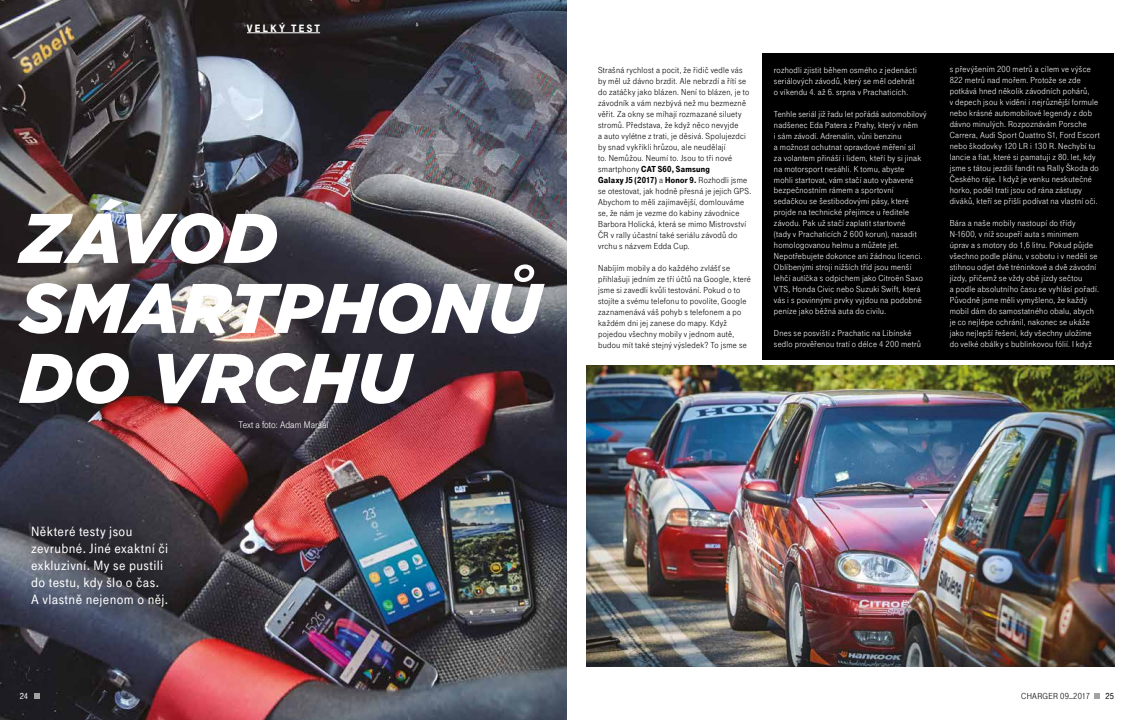
<style>
.page{position:relative;width:1134px;height:720px;background:#fff}
.page>*{position:absolute;margin:0;border:0;box-sizing:border-box;transform-origin:0 0}
.t1{font:italic 900 70px/70px "Gotham";color:#fff}
.t2{font:14px/17px "Tele Grotesk EE Halb";letter-spacing:.025em;color:#fff}
.t3{font:11px "Tele Grotesk EE Ultr";letter-spacing:.2em;color:#fff}
.t4{font:10px "Tele Grotesk EE Norm";letter-spacing:.01em;color:#fff}
.t5{font:9px/11px "Tele Grotesk EE Norm";letter-spacing:.03em;color:#fff}
.t6{font:9px/11px "Tele Grotesk EE Norm";letter-spacing:.03em;color:#000}
.t7{font:9px/11px "Tele Grotesk EE Ultr";letter-spacing:.03em;color:#000}
.t8{font:9px "Tele Grotesk EE Halb";color:#000}
.t9{font:9px "Tele Grotesk EE Halb";color:#fff}
.s1{font-family:"Tele Grotesk EE Norm"}
</style>
<div class="page">
<svg style="left:1094px;top:693px;width:6px;height:6px"></svg>
<img style="left:0;top:0;width:567px;height:720px">
<div style="left:763px;top:54px;width:351px;height:306px;background:#000"></div>
<hr style="left:247px;top:32px;width:73px;height:1px;background:#fff">
<img style="left:587px;top:366px;width:527px;height:300px">
<svg style="left:34px;top:693px;width:6px;height:6px"></svg>
<p class="t3" style="left:247px;top:22px;width:75px">VELKÝ TEST</p>
<h1 class="t1" style="left:20px;top:202px;width:522px">ZÁVOD<br>SMARTPHONŮ<br>DO VRCHU</h1>
<h2 class="t2" style="left:31px;top:523px;width:139px">Některé testy jsou zevrubné. Jiné exaktní či exkluzivní. My se pustili do testu, kdy šlo o čas.<br>A vlastně nejenom o něj.</h2>
<p class="t9" style="left:20px;top:691px;width:10px">24</p>
<p class="t4" style="left:238px;top:419px;width:91px">Text a foto: Adam Maršál</p>
<p class="t6" style="left:598px;top:64px;width:153px">Strašná rychlost a pocit, že řidič vedle vás by měl už dávno brzdit. Ale nebrzdí a řítí se do zatáčky jako blázen. Není to blázen, je to závodník a vám nezbývá než mu bezmezně věřit. Za okny se míhají rozmazané siluety stromů. Představa, že když něco nevyjde<br>a auto vylétne z trati, je děsivá. Spolujezdci by snad vykřikli hrůzou, ale neudělají<br>to. Nemůžou. Neumí to. Jsou to tři nové</p>
<p class="t7" style="left:598px;top:163px;width:150px"><span class="s1">smartphony</span> CAT S60, Samsung<br>Galaxy J5 (2017) <span class="s1">a</span> Honor 9. <span class="s1">Rozhodli jsme</span></p>
<p class="t6" style="left:598px;top:185px;width:155px">se otestovat, jak hodně přesná je jejich GPS.<br>Abychom to měli zajímavější, domlouváme se, že nám je vezme do kabiny závodnice Barbora Holická, která se mimo Mistrovství ČR v rally účastní také seriálu závodů do vrchu s názvem Edda Cup.</p>
<p class="t6" style="left:598px;top:262px;width:154px">Nabíjím mobily a do každého zvlášť se přihlašuji jedním ze tří účtů na Google, které jsme si zavedli kvůli testování. Pokud o to stojíte a svému telefonu to povolíte, Google zaznamenává váš pohyb s telefonem a po každém dni jej zanese do mapy. Když pojedou všechny mobily v jednom autě, budou mít také stejný výsledek? To jsme se</p>
<p class="t5" style="left:774px;top:64px;width:144px">rozhodli zjistit během osmého z jedenácti seriálových závodů, který se měl odehrát o víkendu 4. až 6. srpna v Prachaticích.</p>
<p class="t5" style="left:774px;top:108px;width:154px">Tenhle seriál již řadu let pořádá automobilový nadšenec Eda Patera z Prahy, který v něm<br>i sám závodí. Adrenalin, vůni benzinu<br>a možnost ochutnat opravdové měření sil<br>za volantem přináší i lidem, kteří by si jinak na motorsport nesáhli. K tomu, abyste<br>mohli startovat, vám stačí auto vybavené bezpečnostním rámem a sportovní sedačkou se šestibodovými pásy, které projde na technické přejímce u ředitele závodu. Pak už stačí zaplatit startovné<br>(tady v Prachaticích 2 600 korun), nasadit homologovanou helmu a můžete jet.<br>Nepotřebujete dokonce ani žádnou licenci.<br>Oblíbenými stroji nižších tříd jsou menší lehčí autíčka s odpichem jako Citroën Saxo VTS, Honda Civic nebo Suzuki Swift, která vás i s povinnými prvky vyjdou na podobné peníze jako běžná auta do civilu.</p>
<p class="t5" style="left:774px;top:328px;width:149px">Dnes se posviští z Prachatic na Libínské sedlo prověřenou tratí o délce 4 200 metrů</p>
<p class="t5" style="left:950px;top:64px;width:152px">s převýšením 200 metrů a cílem ve výšce 822 metrů nad mořem. Protože se zde potkává hned několik závodních pohárů,<br>v depech jsou k vidění i nejrůznější formule nebo krásné automobilové legendy z dob dávno minulých. Rozpoznávám Porsche Carrera, Audi Sport Quattro S1, Ford Escort nebo škodovky 120 LR i 130 R. Nechybí tu lancie a fiat, které si pamatuji z 80. let, kdy jsme s tátou jezdili fandit na Rally Škoda do Českého ráje. I když je venku neskutečné horko, podél trati jsou od rána zástupy diváků, kteří se přišli podívat na vlastní oči.</p>
<p class="t5" style="left:950px;top:218px;width:151px">Bára a naše mobily nastoupí do třídy N-1600, v níž soupeří auta s minimem úprav a s motory do 1,6 litru. Pokud půjde všechno podle plánu, v sobotu i v neděli se stihnou odjet dvě tréninkové a dvě závodní jízdy, přičemž se vždy obě jízdy sečtou<br>a podle absolutního času se vyhlásí pořadí.<br>Původně jsme měli vymyšleno, že každý mobil dám do samostatného obalu, abych je co nejlépe ochránil, nakonec se ukáže jako nejlepší řešení, kdy všechny uložíme do velké obálky s bublinkovou fólií. I když</p>
<p class="t6" style="left:1021px;top:691px;width:70px">CHARGER 09_2017</p>
<p class="t8" style="left:1106px;top:691px;width:10px">25</p>
</div>
